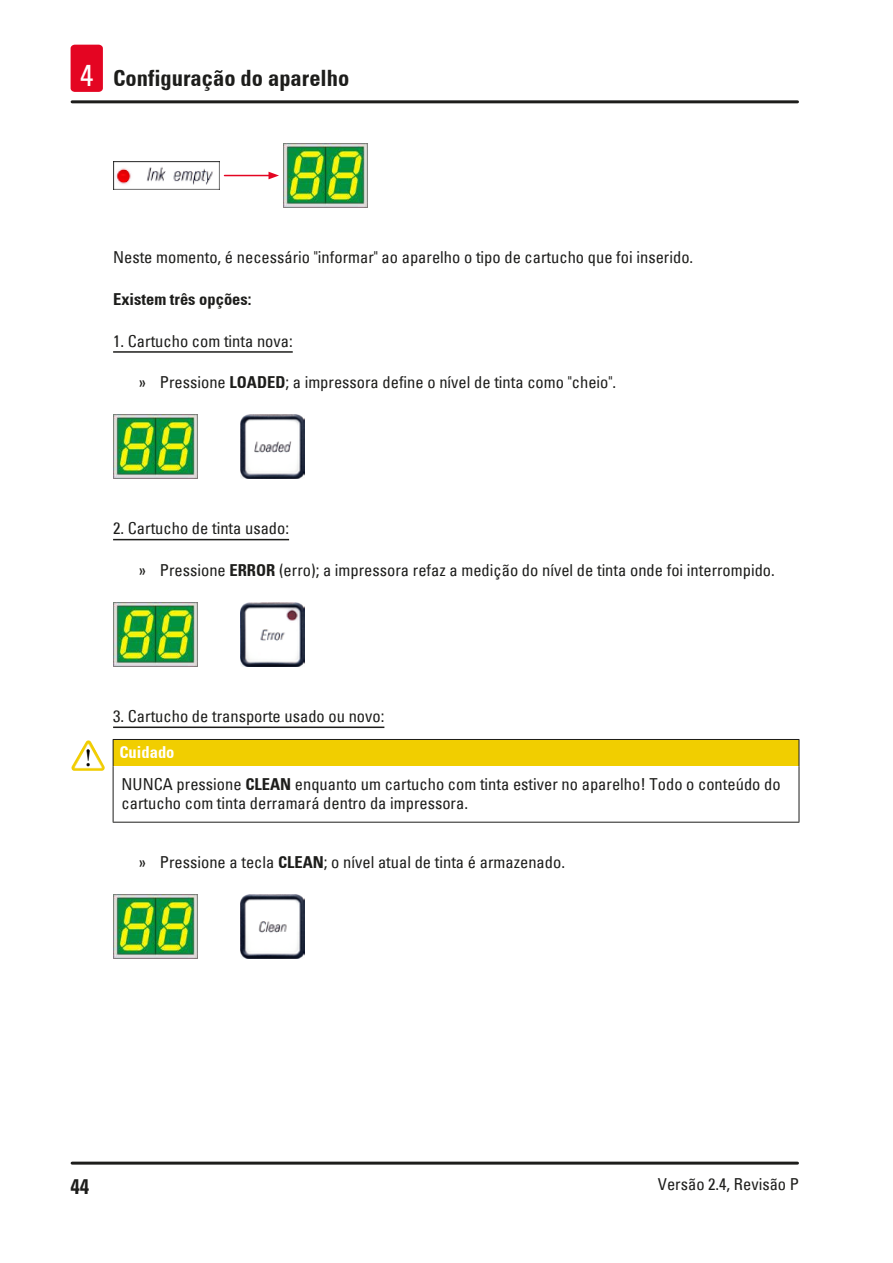
<style>
.page{position:relative;width:893px;height:1263px;background:#fff}
.page>*{position:absolute;margin:0;border:0;box-sizing:border-box;transform-origin:0 0}
.t1{font:700 condensed 22.5px "Univers";color:#1d1d1b}
.t2{font:700 condensed 21px "Univers";color:#1d1d1b}
.Source_of_danger{font:condensed 16.5px/19.8px "Univers";color:#1d1d1b}
.I_Topic{font:condensed 16.5px "Univers";color:#1d1d1b}
.Description_text{font:condensed 16.5px "Univers";color:#1d1d1b}
.Subheading{font:700 condensed 16.5px "Univers";color:#1d1d1b}
.Signalword__no_use_a{font:700 condensed 16.5px "Univers";color:#fff}
.s1{font-weight:400;font-size:30px;color:#fff}
.s2{font-weight:700}
</style>
<div class="page">
<hr style="left:72px;top:1161px;width:725px;height:3px;background:#1d1d1b">
<hr style="left:72px;top:100px;width:725px;height:3px;background:#1d1d1b">
<div style="left:71px;top:45px;width:32px;height:47px;background:#e40522;border-radius:4px"></div>
<hr style="left:113px;top:351px;width:180px;height:2px;background:#1d1d1b">
<hr style="left:113px;top:539px;width:176px;height:1px;background:#1d1d1b">
<hr style="left:113px;top:726px;width:271px;height:2px;background:#1d1d1b">
<img style="left:113px;top:162px;width:106px;height:27px">
<img style="left:283px;top:144px;width:85px;height:63px">
<hr style="left:224px;top:175px;width:47px;height:1px;background:#e40522">
<svg style="left:268px;top:172px;width:11px;height:7px"></svg>
<img style="left:240px;top:415px;width:65px;height:63px">
<img style="left:113px;top:415px;width:85px;height:63px">
<img style="left:240px;top:602px;width:65px;height:64px">
<img style="left:113px;top:602px;width:85px;height:64px">
<div style="left:113px;top:739px;width:686px;height:28px;background:#f1ce00"></div>
<hr style="left:113px;top:739px;width:686px;height:1px;background:#1d1d1b">
<svg style="left:113px;top:740px;width:1px;height:27px"></svg>
<svg style="left:799px;top:740px;width:1px;height:27px"></svg>
<hr style="left:113px;top:767px;width:1px;height:55px;background:#1d1d1b">
<hr style="left:799px;top:767px;width:1px;height:55px;background:#1d1d1b">
<hr style="left:113px;top:822px;width:686px;height:1px;background:#1d1d1b">
<img style="left:74px;top:740px;width:14px;height:23px">
<img style="left:240px;top:894px;width:65px;height:64px">
<img style="left:113px;top:894px;width:85px;height:64px">
<h1 class="t1" style="left:80px;top:65px;width:271px"><span class="s1">4</span> Configuração do aparelho</h1>
<p class="Description_text" style="left:113px;top:247px;width:582px">Neste momento, é necessário "informar" ao aparelho o tipo de cartucho que foi inserido.</p>
<p class="Subheading" style="left:113px;top:289px;width:140px">Existem três opções:</p>
<p class="I_Topic" style="left:113px;top:330px;width:181px">1. Cartucho com tinta nova:</p>
<p class="Source_of_danger" style="left:139px;top:372px;width:479px">» Pressione <span class="s2">LOADED</span>; a impressora define o nível de tinta como "cheio".</p>
<p class="I_Topic" style="left:113px;top:518px;width:177px">2. Cartucho de tinta usado:</p>
<p class="Source_of_danger" style="left:139px;top:560px;width:638px">» Pressione <span class="s2">ERROR</span> (erro); a impressora refaz a medição do nível de tinta onde foi interrompido.</p>
<p class="I_Topic" style="left:113px;top:706px;width:273px">3. Cartucho de transporte usado ou novo:</p>
<p class="Signalword__no_use_a" style="left:119px;top:742px;width:57px">Cuidado</p>
<p class="Source_of_danger" style="left:122px;top:773px;width:660px">NUNCA pressione <span class="s2">CLEAN</span> enquanto um cartucho com tinta estiver no aparelho! Todo o conteúdo do cartucho com tinta derramará dentro da impressora.</p>
<p class="Source_of_danger" style="left:139px;top:852px;width:428px">» Pressione a tecla <span class="s2">CLEAN</span>; o nível atual de tinta é armazenado.</p>
<p class="t2" style="left:71px;top:1173px;width:20px">44</p>
<p class="Source_of_danger" style="left:658px;top:1173px;width:143px">Versão 2.4, Revisão P</p>
</div>
